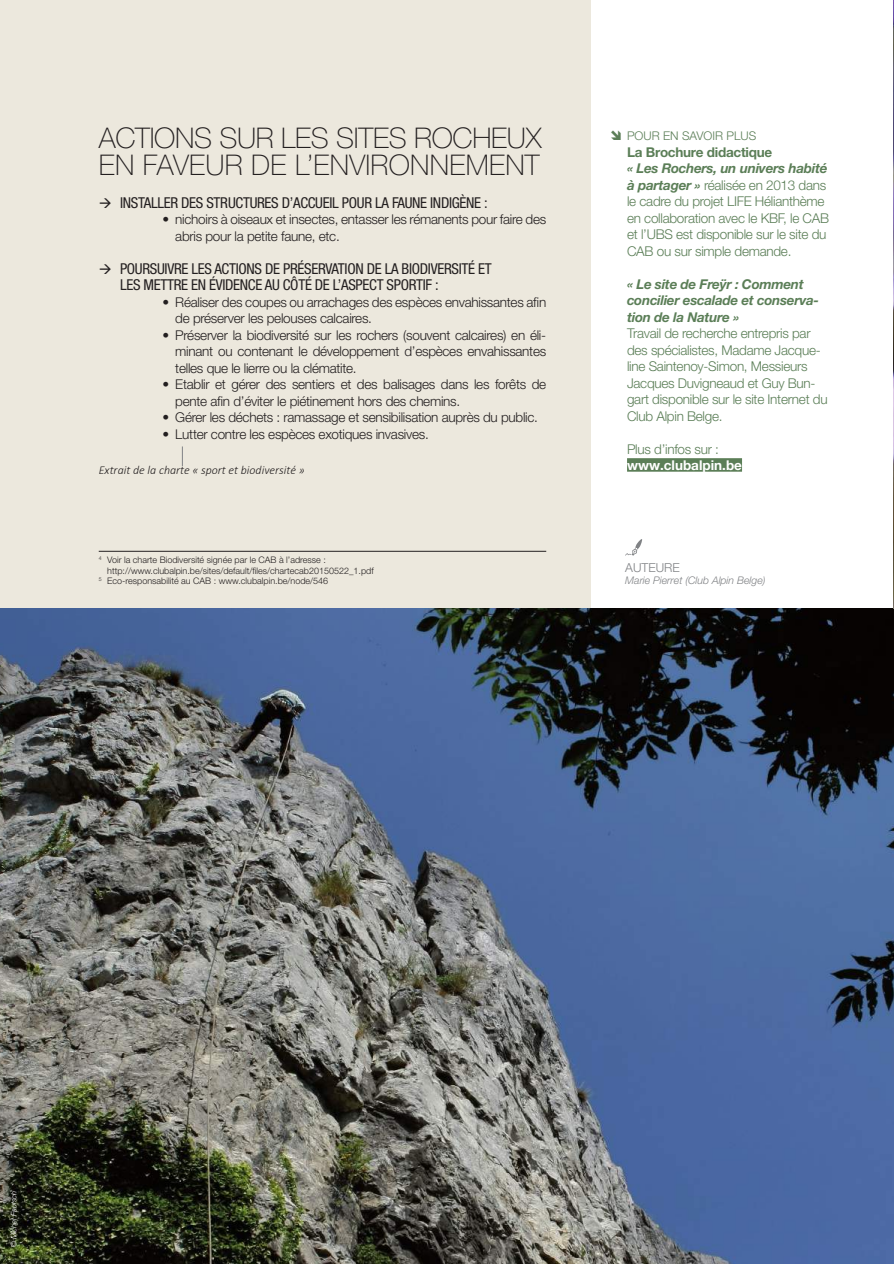
<style>
.page{position:relative;width:894px;height:1264px;background:#fff}
.page>*{position:absolute;margin:0;border:0;box-sizing:border-box;transform-origin:0 0}
.t1{font:100 28.5px/27px "Helvetica Neue LT Pro";letter-spacing:-.01em;color:#231f20}
.t2{font:condensed 15px/16.5px "Helvetica Neue LT Pro";letter-spacing:-.02em;color:#231f20}
.t3{font:300 13.5px/16.5px "Helvetica Neue LT Pro";letter-spacing:-.02em;color:#231f20}
.t4{font:300 13.5px/16.5px "Helvetica Neue LT Pro";letter-spacing:-.02em;color:#5b7e57}
.t5{font:italic 700 13.5px/16.5px "Helvetica Neue LT Pro";letter-spacing:-.02em;color:#5b7e57}
.t6{font:700 13.5px "Helvetica Neue LT Pro";letter-spacing:-.02em;color:#5b7e57}
.t7{font:700 13.5px "Helvetica Neue LT Pro";color:#fff}
.t8{font:300 12.3px "Helvetica Neue LT Pro";color:#808285}
.t9{font:italic 300 12px "Calibri";color:#231f20}
.t10{font:300 12px "Helvetica Neue LT Pro";color:#5b7e57}
.t11{font:italic 300 10.5px "Helvetica Neue LT Pro";color:#808285}
.t12{font:300 9px "Helvetica Neue LT Pro";color:#231f20}
.t13{font:italic 300 7.5px "Helvetica Neue LT Pro";letter-spacing:-.005em;color:#fff}
.s1{font-weight:700;font-style:italic}
</style>
<div class="page">
<div style="left:0;top:0;width:590px;height:648px;background:#ece8dd"></div>
<svg style="left:182px;top:446px;width:1px;height:20px"></svg>
<img style="left:0;top:608px;width:893px;height:655px">
<img style="left:893px;top:1px;width:1px;height:607px">
<hr style="left:99px;top:551px;width:447px;height:1px;background:#231f20">
<div style="left:627px;top:458px;width:115px;height:13px;background:#5b7e57"></div>
<svg style="left:625px;top:539px;width:17px;height:16px"></svg>
<h1 class="t1" style="left:99px;top:124px;width:444px">ACTIONS SUR LES SITES ROCHEUX<br>EN FAVEUR DE L’ENVIRONNEMENT</h1>
<p class="t2" style="left:99px;top:194px;width:390px">→ INSTALLER DES STRUCTURES D’ACCUEIL POUR LA FAUNE INDIGÈNE :</p>
<p class="t3" style="left:175px;top:211px;width:372px;text-indent:-13px">• nichoirs à oiseaux et insectes, entasser les rémanents pour faire des abris pour la petite faune, etc.</p>
<p class="t2" style="left:120px;top:260px;width:373px;text-indent:-21px">→ POURSUIVRE LES ACTIONS DE PRÉSERVATION DE LA BIODIVERSITÉ ET<br>LES METTRE EN ÉVIDENCE AU CÔTÉ DE L’ASPECT SPORTIF :</p>
<p class="t3" style="left:175px;top:293px;width:372px;text-indent:-13px">• Réaliser des coupes ou arrachages des espèces envahissantes afin de préserver les pelouses calcaires.</p>
<p class="t3" style="left:175px;top:326px;width:372px;text-align:justify;text-indent:-13px">• Préserver la biodiversité sur les rochers (souvent calcaires) en éli&shy;minant ou contenant le développement d’espèces envahissantes telles que le lierre ou la clématite.</p>
<p class="t3" style="left:175px;top:376px;width:372px;text-indent:-13px">• Etablir et gérer des sentiers et des balisages dans les forêts de pente afin d’éviter le piétinement hors des chemins.</p>
<p class="t3" style="left:162px;top:409px;width:377px">• Gérer les déchets : ramassage et sensibilisation auprès du public.</p>
<p class="t3" style="left:162px;top:425px;width:268px">• Lutter contre les espèces exotiques invasives.</p>
<p class="t9" style="left:99px;top:463px;width:207px">Extrait de la charte « sport et biodiversité »</p>
<p class="t12" style="left:99px;top:554px;width:229px"><sup>4</sup> Voir la charte Biodiversité signée par le CAB à l’adresse :</p>
<p class="t12" style="left:107px;top:565px;width:268px">http://www.clubalpin.be/sites/default/files/chartecab20150522_1.pdf</p>
<p class="t12" style="left:99px;top:575px;width:231px"><sup>5</sup> Eco-responsabilité au CAB : www.clubalpin.be/node/546</p>
<p class="t10" style="left:627px;top:128px;width:131px">POUR EN SAVOIR PLUS</p>
<p class="t6" style="left:627px;top:143px;width:147px">La Brochure didactique</p>
<p class="t4" style="left:627px;top:160px;width:203px"><span class="s1">« Les Rochers, un univers habité à partager »</span> réalisée en 2013 dans le cadre du projet LIFE Hélianthème en collaboration avec le KBF, le CAB et l’UBS est disponible sur le site du CAB ou sur simple demande.</p>
<p class="t5" style="left:627px;top:275px;width:193px">« Le site de Freÿr : Comment concilier escalade et conserva&shy;tion de la Nature »</p>
<p class="t4" style="left:627px;top:325px;width:202px">Travail de recherche entrepris par des spécialistes, Madame Jacque&shy;line Saintenoy-Simon, Messieurs<br>Jacques Duvigneaud et Guy Bun&shy;gart disponible sur le site Internet du<br>Club Alpin Belge.</p>
<p class="t4" style="left:627px;top:440px;width:93px">Plus d’infos sur :</p>
<p class="t7" style="left:627px;top:456px;width:116px">www.clubalpin.be</p>
<p class="t8" style="left:625px;top:560px;width:56px">AUTEURE</p>
<p class="t11" style="left:625px;top:573px;width:142px">Marie Pierret (Club Alpin Belge)</p>
<p class="t13" style="left:9px;top:1247px;width:58px;rotate:-90deg">© Michel Fautsch</p>
</div>
